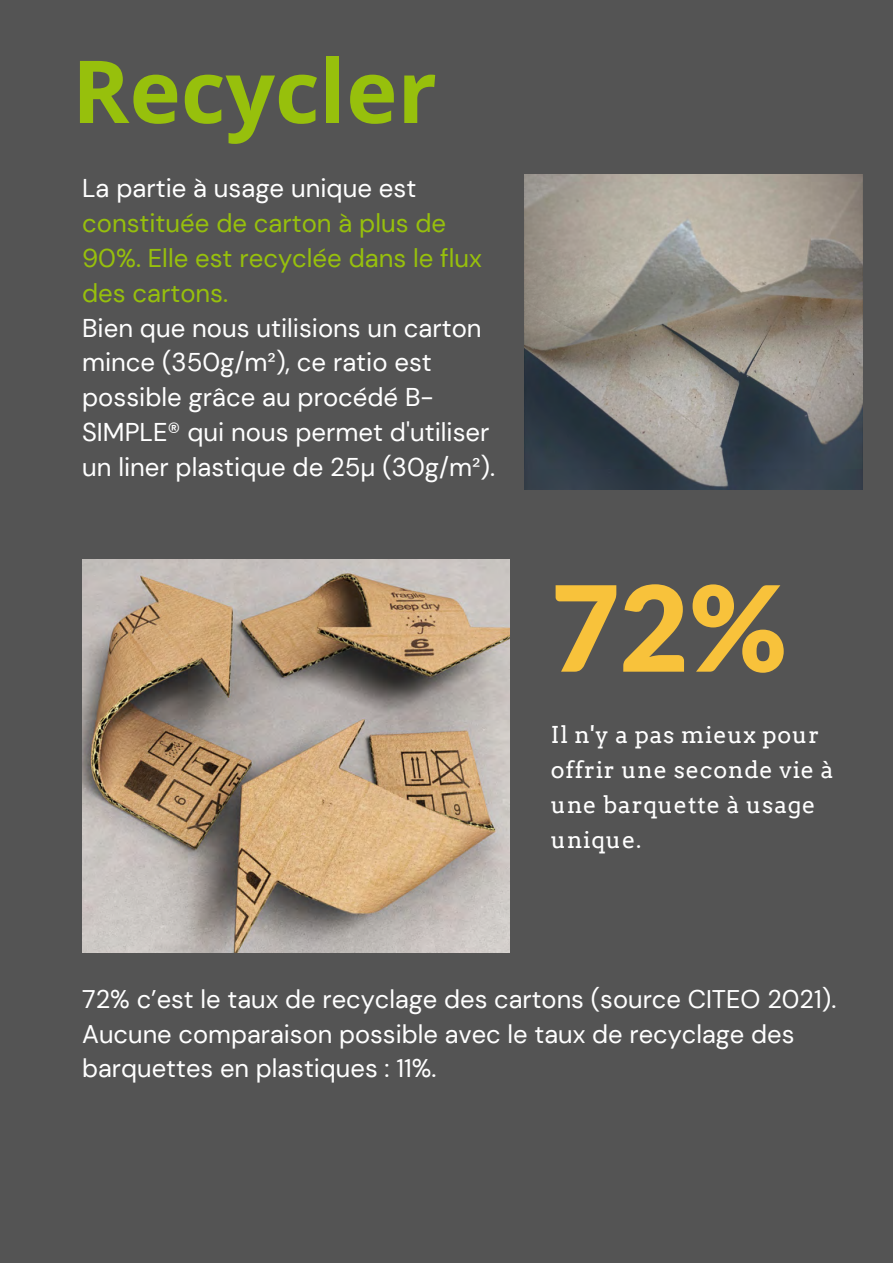
<style>
.page{position:relative;width:893px;height:1264px;background:#fff}
.page>*{position:absolute;margin:0;border:0;box-sizing:border-box;transform-origin:0 0}
.t1{font:900 118.65px "Lato Latin";color:#f8c23b}
.t2{font:700 87px "Open Sans";color:#97c00c}
.t3{font:25.65px/34.8px "DM Sans";color:#fff}
.t4{font:25.65px/34.8px "DM Sans";color:#97c00c}
.t5{font:25.5px/34.8px "DM Sans";color:#fff}
.t6{font:23.25px/35.1px "Arvo";letter-spacing:.035em;color:#fff}
</style>
<div class="page">
<div style="left:0;top:0;width:892px;height:1262px;background:#545454"></div>
<img style="left:82px;top:559px;width:427px;height:393px">
<img style="left:524px;top:175px;width:338px;height:315px">
<h2 class="t2" style="left:72px;top:30px;width:366px">Recycler</h2>
<p class="t3" style="left:82px;top:171px;width:335px">La partie à usage unique est</p>
<p class="t4" style="left:82px;top:206px;width:401px">constituée de carton à plus de<br>90%. Elle est recyclée dans le flux des cartons.</p>
<p class="t3" style="left:82px;top:310px;width:414px">Bien que nous utilisions un carton mince (350g/m²), ce ratio est possible grâce au procédé B-<br>SIMPLE® qui nous permet d'utiliser un liner plastique de 25µ (30g/m²).</p>
<h1 class="t1" style="left:551px;top:576px;width:238px">72%</h1>
<p class="t6" style="left:551px;top:717px;width:284px">Il n'y a pas mieux pour offrir une seconde vie à une barquette à usage unique.</p>
<p class="t5" style="left:82px;top:981px;width:755px">72% c’est le taux de recyclage des cartons (source CITEO 2021).<br>Aucune comparaison possible avec le taux de recyclage des barquettes en plastiques : 11%.</p>
</div>
